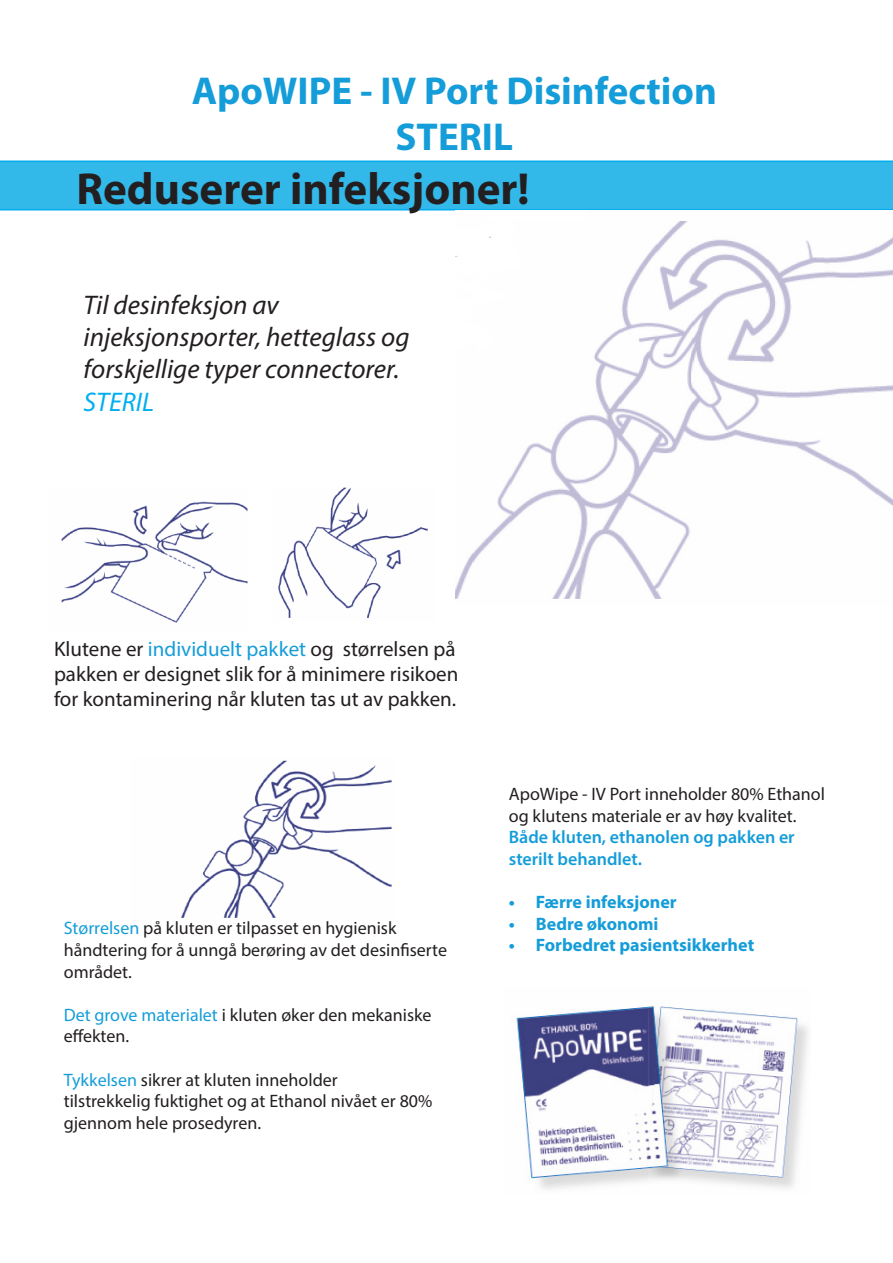
<style>
.page{position:relative;width:893px;height:1263px;background:#fff}
.page>*{position:absolute;margin:0;border:0;box-sizing:border-box;transform-origin:0 0}
.t1{font:700 45px "Myriad Pro";color:#231f20}
.t2{font:700 39px "Myriad Pro";color:#159dd9}
.t3{font:italic 27px/32.4px "Myriad Pro";color:#231f20}
.t4{font:italic 27px "Myriad Pro";color:#00aeef}
.t5{font:21px/25.2px "Myriad Pro";color:#231f20}
.t6{font:18px/21.6px "Myriad Pro";color:#231f20}
.t7{font:700 18px "Myriad Pro";color:#159dd9}
.s1{color:#159dd9}
.s2{font-weight:600;color:#149dd9}
</style>
<div class="page">
<div style="left:0;top:161px;width:893px;height:49px;background:#32b8e9"></div>
<img style="left:456px;top:221px;width:437px;height:378px">
<img style="left:61px;top:501px;width:187px;height:122px">
<img style="left:278px;top:487px;width:150px;height:131px">
<img style="left:181px;top:760px;width:211px;height:158px">
<img style="left:516px;top:1006px;width:292px;height:183px">
<p class="t2" style="left:192px;top:65px;width:527px">ApoWIPE - IV Port Disinfection</p>
<p class="t2" style="left:396px;top:112px;width:119px">STERIL</p>
<p class="t1" style="left:77px;top:160px;width:455px">Reduserer infeksjoner!</p>
<p class="t3" style="left:84px;top:288px;width:197px">Til desinfeksjon av</p>
<p class="t3" style="left:84px;top:320px;width:327px">injeksjonsporter, hetteglass og forskjellige typer connectorer.</p>
<p class="t4" style="left:84px;top:385px;width:72px">STERIL</p>
<p class="t5" style="left:54px;top:636px;width:406px">Klutene er <span class="s1">individuelt pakket</span> og størrelsen på pakken er designet slik for å minimere risikoen for kontaminering når kluten tas ut av pakken.</p>
<p class="t6" style="left:64px;top:917px;width:334px"><span class="s1">Størrelsen</span> på kluten er tilpasset en hygienisk</p>
<p class="t6" style="left:64px;top:939px;width:385px">håndtering for å unngå berøring av det desinfiserte området.</p>
<p class="t6" style="left:64px;top:1003px;width:369px"><span class="s1">Det grove materialet</span> i kluten øker den mekaniske</p>
<p class="t6" style="left:64px;top:1025px;width:67px">effekten.</p>
<p class="t6" style="left:64px;top:1068px;width:275px"><span class="s1">Tykkelsen</span> sikrer at kluten inneholder</p>
<p class="t6" style="left:64px;top:1090px;width:370px">tilstrekkelig fuktighet og at Ethanol nivået er 80%</p>
<p class="t6" style="left:64px;top:1111px;width:199px">gjennom hele prosedyren.</p>
<p class="t6" style="left:509px;top:783px;width:318px">ApoWipe - IV Port inneholder 80% Ethanol og klutens materiale er av høy kvalitet.<br><span class="s2">Både kluten, ethanolen og pakken er sterilt behandlet.</span></p>
<p class="t7" style="left:509px;top:890px;width:169px">• Færre infeksjoner</p>
<p class="t7" style="left:509px;top:912px;width:151px">• Bedre økonomi</p>
<p class="t7" style="left:509px;top:934px;width:247px">• Forbedret pasientsikkerhet</p>
</div>
